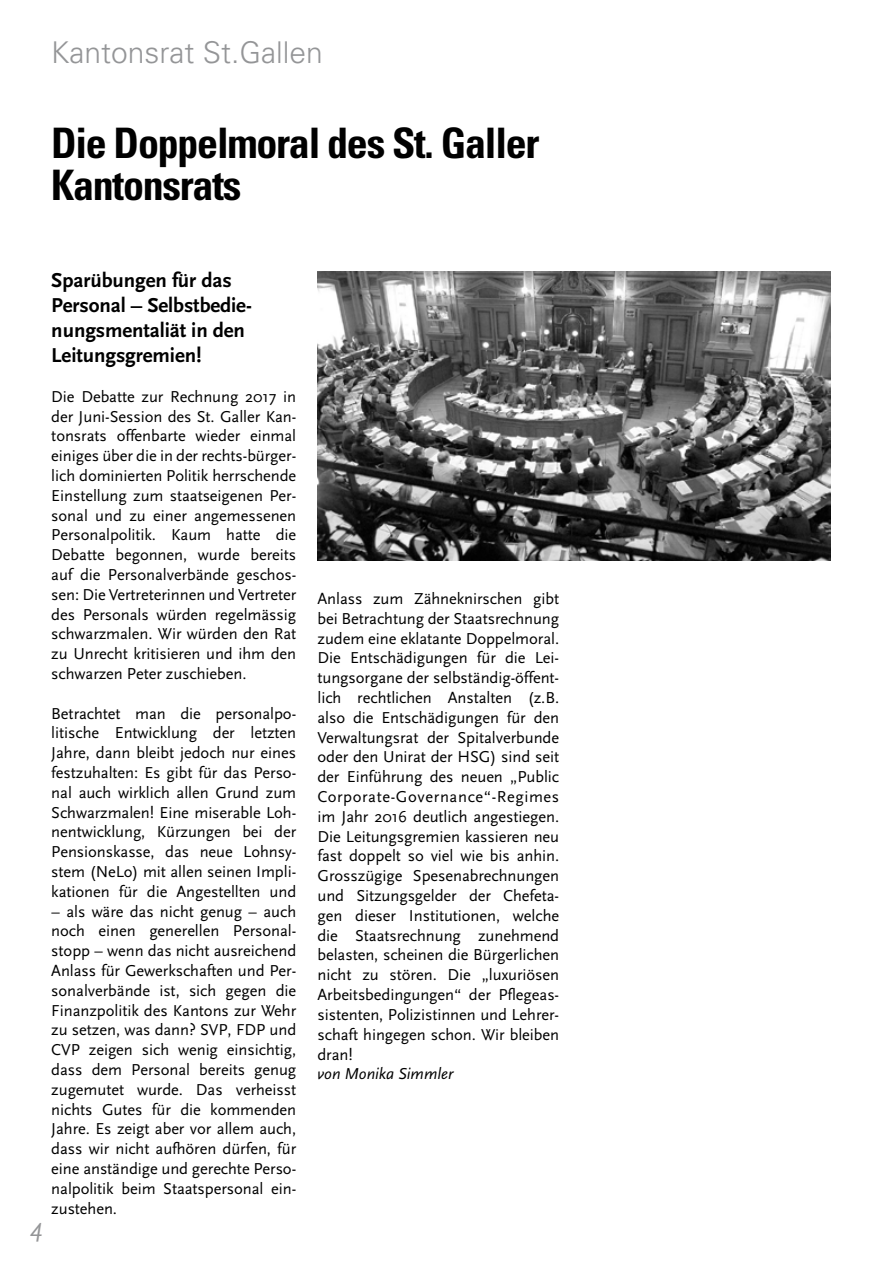
<style>
.page{position:relative;width:893px;height:1263px;background:#fff}
.page>*{position:absolute;margin:0;border:0;box-sizing:border-box;transform-origin:0 0}
.t1{font:700 condensed 42px/42px "Univers";letter-spacing:-.03em;color:#000}
.t2{font:300 30px "Univers";color:#949597}
.t3{font:italic 27px "Scala Sans";color:#949597}
.t4{font:700 21px/25.2px "Scala Sans";letter-spacing:-.005em;color:#000}
.t5{font:16.5px/19.8px "Scala Sans";letter-spacing:-.005em;color:#000;text-align:justify}
.t6{font:italic 16.5px "Scala Sans";letter-spacing:-.005em;color:#000}
</style>
<div class="page">
<img style="left:317px;top:271px;width:514px;height:289px">
<h2 class="t2" style="left:51px;top:34px;width:273px">Kantonsrat St.Gallen</h2>
<h1 class="t1" style="left:51px;top:122px;width:490px">Die Doppelmoral des St. Galler<br>Kantonsrats</h1>
<h3 class="t3" style="left:30px;top:1212px;width:14px">4</h3>
<p class="t4" style="left:51px;top:268px;width:202px">Sparübungen für das<br>Personal – Selbstbedie&shy;nungsmentaliät in den<br>Leitungsgremien!</p>
<p class="t5" style="left:51px;top:387px;width:246px">Die Debatte zur Rechnung 2017 in der Juni-Session des St. Galler Kan&shy;tonsrats offenbarte wieder einmal einiges über die in der rechts-bürger&shy;lich dominierten Politik herrschende Einstellung zum staatseigenen Per&shy;sonal und zu einer angemessenen Personalpolitik. Kaum hatte die Debatte begonnen, wurde bereits auf die Personalverbände geschos&shy;sen: Die Vertreterinnen und Vertreter des Personals würden regelmässig schwarzmalen. Wir würden den Rat zu Unrecht kritisieren und ihm den schwarzen Peter zuschieben.</p>
<p class="t5" style="left:51px;top:704px;width:246px">Betrachtet man die personalpo&shy;litische Entwicklung der letzten Jahre, dann bleibt jedoch nur eines festzuhalten: Es gibt für das Perso&shy;nal auch wirklich allen Grund zum Schwarzmalen! Eine miserable Loh&shy;nentwicklung, Kürzungen bei der Pensionskasse, das neue Lohnsy&shy;stem (NeLo) mit allen seinen Impli&shy;kationen für die Angestellten und</p>
<p class="t5" style="left:51px;top:902px;width:246px">– als wäre das nicht genug – auch noch einen generellen Personal&shy;stopp – wenn das nicht ausreichend Anlass für Gewerkschaften und Per&shy;sonalverbände ist, sich gegen die Finanzpolitik des Kantons zur Wehr zu setzen, was dann? SVP, FDP und CVP zeigen sich wenig einsichtig, dass dem Personal bereits genug zugemutet wurde. Das verheisst nichts Gutes für die kommenden Jahre. Es zeigt aber vor allem auch, dass wir nicht aufhören dürfen, für eine anständige und gerechte Perso&shy;nalpolitik beim Staatspersonal ein&shy;zustehen.</p>
<p class="t5" style="left:317px;top:589px;width:243px">Anlass zum Zähneknirschen gibt bei Betrachtung der Staatsrechnung zudem eine eklatante Doppelmoral.<br>Die Entschädigungen für die Lei&shy;tungsorgane der selbständig-öffent&shy;lich rechtlichen Anstalten (z.B. also die Entschädigungen für den Verwaltungsrat der Spitalverbunde oder den Unirat der HSG) sind seit der Einführung des neuen „Public Corporate-Governance“-Regimes im Jahr 2016 deutlich angestiegen.<br>Die Leitungsgremien kassieren neu fast doppelt so viel wie bis anhin.<br>Grosszügige Spesenabrechnungen und Sitzungsgelder der Chefeta&shy;gen dieser Institutionen, welche die Staatsrechnung zunehmend belasten, scheinen die Bürgerlichen nicht zu stören. Die „luxuriösen Arbeitsbedingungen“ der Pflegeas&shy;sistenten, Polizistinnen und Lehrer&shy;schaft hingegen schon. Wir bleiben dran!</p>
<p class="t6" style="left:317px;top:1065px;width:137px">von Monika Simmler</p>
</div>
